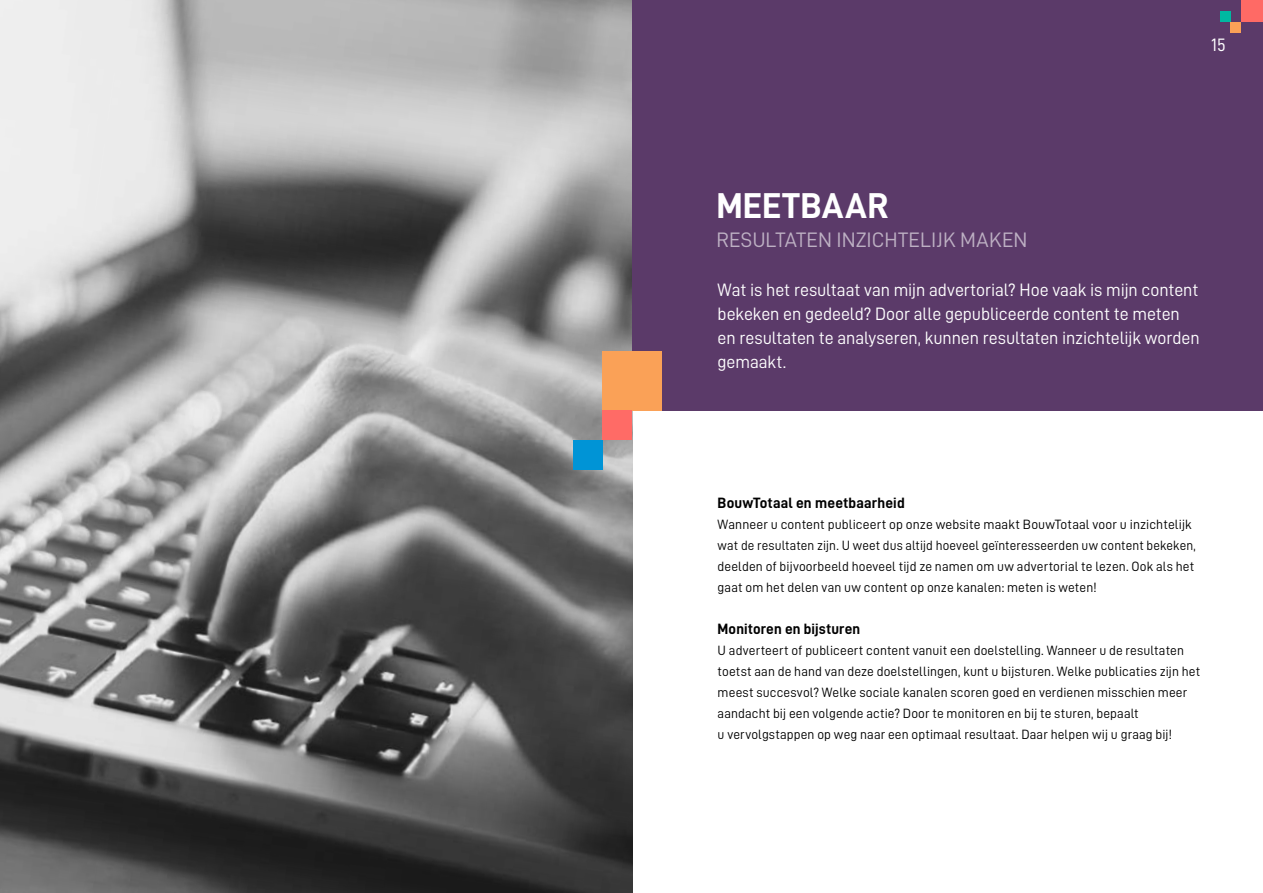
<style>
.page{position:relative;width:1263px;height:893px;background:#fff}
.page>*{position:absolute;margin:0;border:0;box-sizing:border-box;transform-origin:0 0}
.t1{font:36px "D DIN Bold";letter-spacing:.015em;color:#fff}
.t2{font:21px "D DIN";letter-spacing:.005em;color:#bdb0c3}
.t3{font:18px/24px "D DIN";letter-spacing:-.005em;color:#fff}
.t4{font:15px "D DIN Bold";letter-spacing:.01em;color:#000}
.t5{font:13.5px/21px "D DIN";letter-spacing:.01em;color:#000}
</style>
<div class="page">
<img style="left:0;top:0;width:632px;height:893px">
<div style="left:632px;top:0;width:631px;height:411px;background:#5b3a69"></div>
<div style="left:602px;top:352px;width:59px;height:59px;background:#faa157"></div>
<div style="left:602px;top:411px;width:30px;height:29px;background:#ff6b66"></div>
<div style="left:573px;top:440px;width:29px;height:30px;background:#0094d6"></div>
<div style="left:1219px;top:11px;width:11px;height:11px;background:#00b8a1"></div>
<div style="left:1230px;top:22px;width:11px;height:11px;background:#faa157"></div>
<div style="left:1241px;top:0;width:22px;height:22px;background:#ff6a65"></div>
<h3 class="t3" style="left:1211px;top:32px;width:16px">15</h3>
<h1 class="t1" style="left:716px;top:186px;width:174px">MEETBAAR</h1>
<h2 class="t2" style="left:716px;top:228px;width:312px">RESULTATEN INZICHTELIJK MAKEN</h2>
<h3 class="t3" style="left:718px;top:278px;width:484px">Wat is het resultaat van mijn advertorial? Hoe vaak is mijn content bekeken en gedeeld? Door alle gepubliceerde content te meten en resultaten te analyseren, kunnen resultaten inzichtelijk worden gemaakt.</h3>
<p class="t4" style="left:718px;top:495px;width:189px">BouwTotaal en meetbaarheid</p>
<p class="t5" style="left:718px;top:514px;width:480px">Wanneer u content publiceert op onze website maakt BouwTotaal voor u inzichtelijk wat de resultaten zijn. U weet dus altijd hoeveel geïnteresseerden uw content bekeken, deelden of bijvoorbeeld hoeveel tijd ze namen om uw advertorial te lezen. Ook als het gaat om het delen van uw content op onze kanalen: meten is weten!</p>
<p class="t4" style="left:718px;top:621px;width:144px">Monitoren en bijsturen</p>
<p class="t5" style="left:718px;top:640px;width:484px">U adverteert of publiceert content vanuit een doelstelling. Wanneer u de resultaten toetst aan de hand van deze doelstellingen, kunt u bijsturen. Welke publicaties zijn het meest succesvol? Welke sociale kanalen scoren goed en verdienen misschien meer aandacht bij een volgende actie? Door te monitoren en bij te sturen, bepaalt<br>u vervolgstappen op weg naar een optimaal resultaat. Daar helpen wij u graag bij!</p>
</div>
